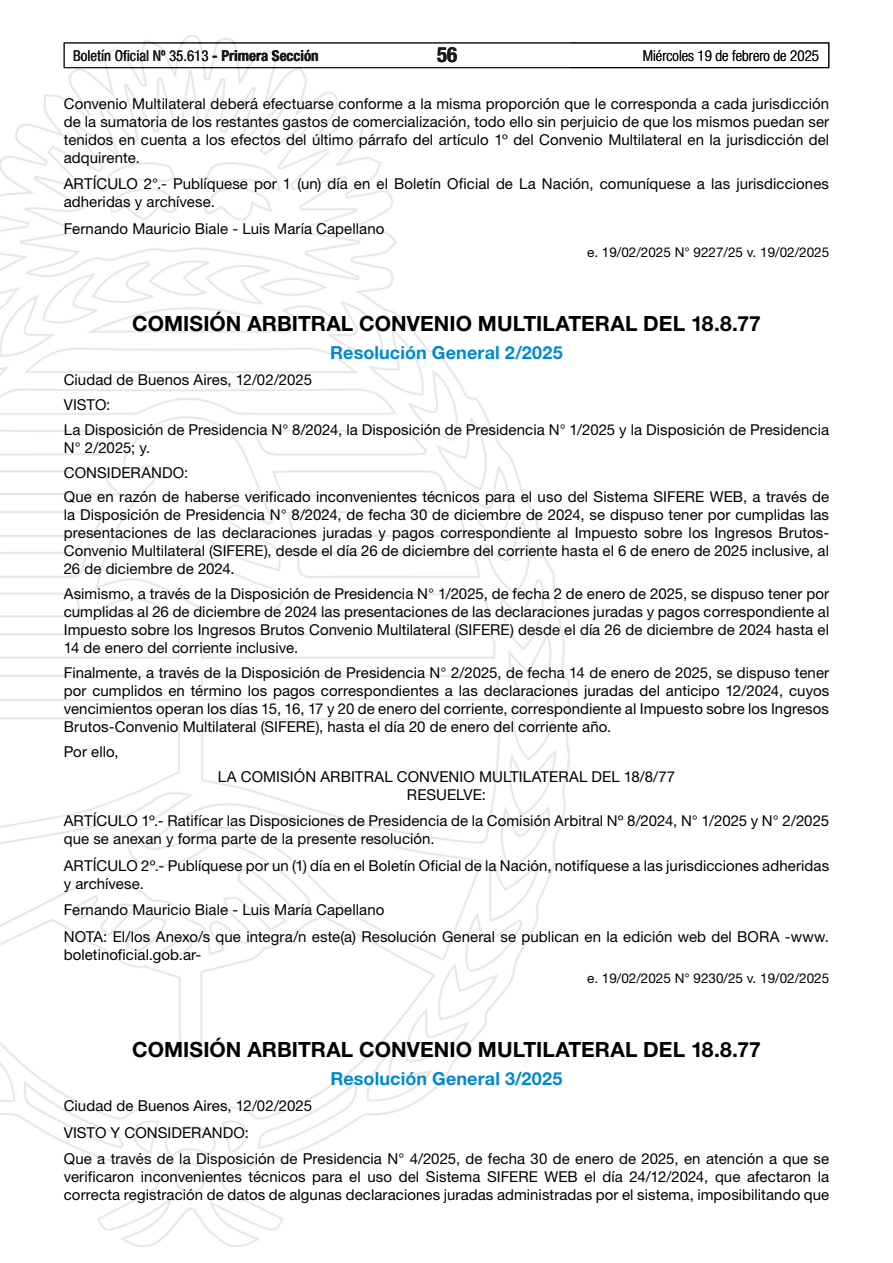
<style>
.page{position:relative;width:893px;height:1263px;background:#fff}
.page>*{position:absolute;margin:0;border:0;box-sizing:border-box;transform-origin:0 0}
.t1{font:700 21px "Helvetica Neue LT Std";letter-spacing:.005em;color:#000}
.t2{font:700 condensed 21px "Helvetica Neue LT Std";color:#000}
.t3{font:700 18px "Helvetica Neue LT Std";letter-spacing:.005em;color:#0089cf}
.t4{font:15px/18px "Helvetica Neue LT Std";letter-spacing:.005em;color:#000}
.t5{font:condensed 15px "Helvetica Neue LT Std";color:#000}
.t6{font:300 condensed 15px "Helvetica Neue LT Std";color:#000}
.t7{font:13.5px "Helvetica Neue LT Std";color:#000}
.s1{font-weight:700}
</style>
<div class="page">
<div style="left:64px;top:43px;width:765px;height:25px;border:1px solid #000"></div>
<img style="left:0;top:35px;width:569px;height:1211px">
<p class="t5" style="left:73px;top:47px;width:247px">Boletín Oficial Nº 35.613 <span class="s1">- Primera Sección</span></p>
<h1 class="t2" style="left:437px;top:42px;width:22px">56</h1>
<p class="t6" style="left:643px;top:47px;width:178px">Miércoles 19 de febrero de 2025</p>
<p class="t4" style="left:64px;top:94px;width:767px;text-align:justify">Convenio Multilateral deberá efectuarse conforme a la misma proporción que le corresponda a cada jurisdicción de la sumatoria de los restantes gastos de comercialización, todo ello sin perjuicio de que los mismos puedan ser tenidos en cuenta a los efectos del último párrafo del artículo 1º del Convenio Multilateral en la jurisdicción del adquirente.</p>
<p class="t4" style="left:64px;top:174px;width:767px">ARTÍCULO 2°.- Publíquese por 1 (un) día en el Boletín Oficial de La Nación, comuníquese a las jurisdicciones adheridas y archívese.</p>
<p class="t4" style="left:64px;top:219px;width:322px">Fernando Mauricio Biale - Luis María Capellano</p>
<p class="t7" style="left:587px;top:244px;width:244px">e. 19/02/2025 N° 9227/25 v. 19/02/2025</p>
<h1 class="t1" style="left:132px;top:310px;width:630px">COMISIÓN ARBITRAL CONVENIO MULTILATERAL DEL 18.8.77</h1>
<p class="t3" style="left:330px;top:341px;width:234px">Resolución General 2/2025</p>
<p class="t4" style="left:64px;top:367px;width:767px;line-height:24.8px">Ciudad de Buenos Aires, 12/02/2025<br>VISTO:<br>La Disposición de Presidencia N° 8/2024, la Disposición de Presidencia N° 1/2025 y la Disposición de Presidencia</p>
<p class="t4" style="left:64px;top:435px;width:767px;line-height:24.8px">N° 2/2025; y.<br>CONSIDERANDO:<br>Que en razón de haberse verificado inconvenientes técnicos para el uso del Sistema SIFERE WEB, a través de</p>
<p class="t4" style="left:64px;top:506px;width:767px;text-align:justify">la Disposición de Presidencia N° 8/2024, de fecha 30 de diciembre de 2024, se dispuso tener por cumplidas las presentaciones de las declaraciones juradas y pagos correspondiente al Impuesto sobre los Ingresos Brutos-Convenio Multilateral (SIFERE), desde el día 26 de diciembre del corriente hasta el 6 de enero de 2025 inclusive, al 26 de diciembre de 2024.</p>
<p class="t4" style="left:64px;top:585px;width:767px;text-align:justify">Asimismo, a través de la Disposición de Presidencia N° 1/2025, de fecha 2 de enero de 2025, se dispuso tener por cumplidas al 26 de diciembre de 2024 las presentaciones de las declaraciones juradas y pagos correspondiente al Impuesto sobre los Ingresos Brutos Convenio Multilateral (SIFERE) desde el día 26 de diciembre de 2024 hasta el 14 de enero del corriente inclusive.</p>
<p class="t4" style="left:64px;top:663px;width:767px;text-align:justify">Finalmente, a través de la Disposición de Presidencia N° 2/2025, de fecha 14 de enero de 2025, se dispuso tener por cumplidos en término los pagos correspondientes a las declaraciones juradas del anticipo 12/2024, cuyos vencimientos operan los días 15, 16, 17 y 20 de enero del corriente, correspondiente al Impuesto sobre los Ingresos Brutos-Convenio Multilateral (SIFERE), hasta el día 20 de enero del corriente año.</p>
<p class="t4" style="left:64px;top:742px;width:56px">Por ello,</p>
<p class="t4" style="left:218px;top:767px;width:459px;text-align:center">LA COMISIÓN ARBITRAL CONVENIO MULTILATERAL DEL 18/8/77<br>RESUELVE:</p>
<p class="t4" style="left:64px;top:811px;width:767px">ARTÍCULO 1º.- Ratifícar las Disposiciones de Presidencia de la Comisión Arbitral Nº 8/2024, N° 1/2025 y N° 2/2025 que se anexan y forma parte de la presente resolución.</p>
<p class="t4" style="left:64px;top:856px;width:767px">ARTÍCULO 2º.- Publíquese por un (1) día en el Boletín Oficial de la Nación, notifíquese a las jurisdicciones adheridas y archívese.</p>
<p class="t4" style="left:64px;top:896px;width:767px;line-height:26.5px">Fernando Mauricio Biale - Luis María Capellano<br>NOTA: El/los Anexo/s que integra/n este(a) Resolución General se publican en la edición web del BORA -www.</p>
<p class="t4" style="left:64px;top:945px;width:139px">boletinoficial.gob.ar-</p>
<p class="t7" style="left:587px;top:970px;width:244px">e. 19/02/2025 N° 9230/25 v. 19/02/2025</p>
<h1 class="t1" style="left:132px;top:1036px;width:630px">COMISIÓN ARBITRAL CONVENIO MULTILATERAL DEL 18.8.77</h1>
<p class="t3" style="left:331px;top:1067px;width:233px">Resolución General 3/2025</p>
<p class="t4" style="left:64px;top:1092px;width:767px;line-height:26.5px">Ciudad de Buenos Aires, 12/02/2025<br>VISTO Y CONSIDERANDO:<br>Que a través de la Disposición de Presidencia N° 4/2025, de fecha 30 de enero de 2025, en atención a que se</p>
<p class="t4" style="left:64px;top:1168px;width:767px">verificaron inconvenientes técnicos para el uso del Sistema SIFERE WEB el día 24/12/2024, que afectaron la correcta registración de datos de algunas declaraciones juradas administradas por el sistema, imposibilitando que</p>
</div>
